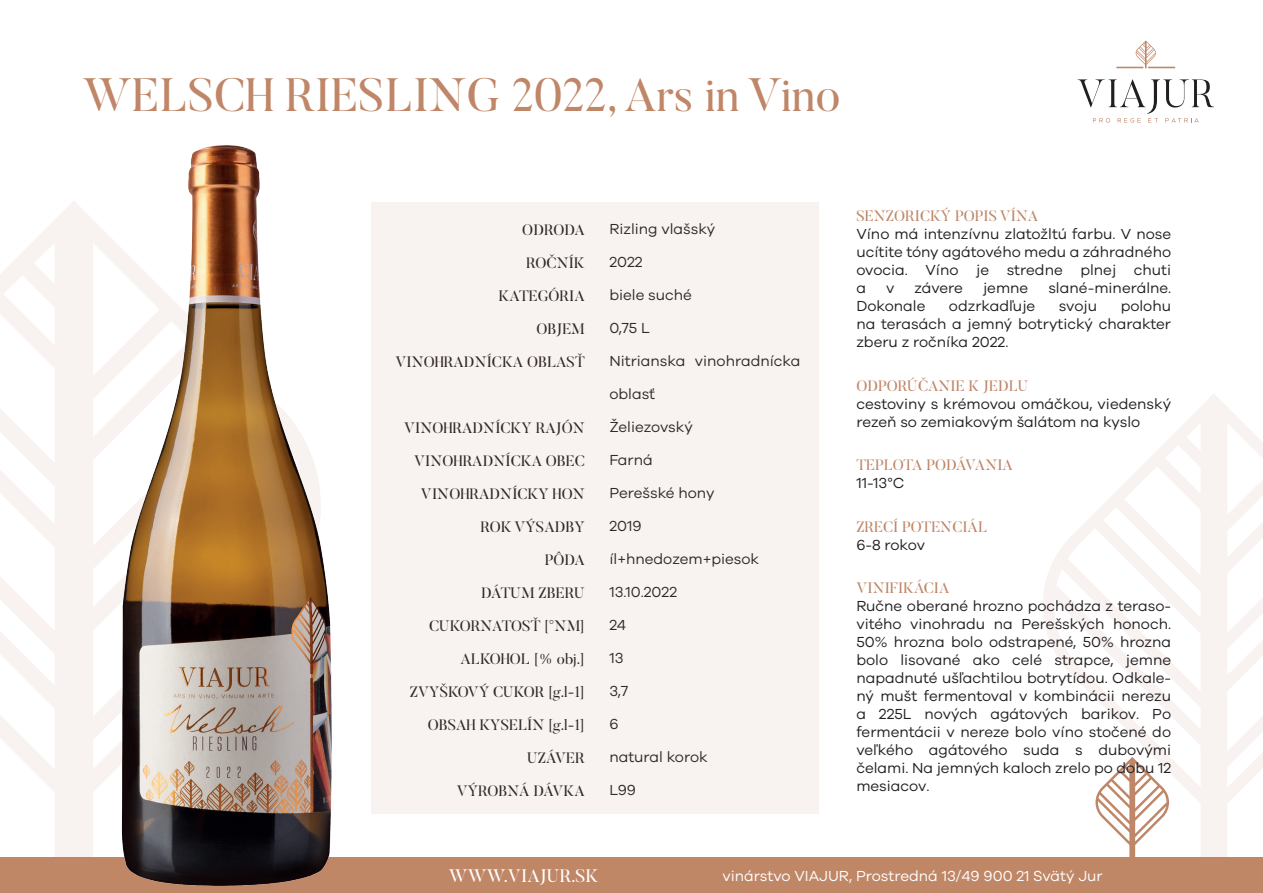
<style>
.page{position:relative;width:1263px;height:893px;background:#fff}
.page>*{position:absolute;margin:0;border:0;box-sizing:border-box;transform-origin:0 0}
.t1{font:46.5px "Butler";color:#bf8667}
.t2{font:18px "Butler";color:#fff}
.t3{font:15px/18px "Galano Grotesque";color:#231f20;text-align:justify}
.t4{font:15px/33px "Butler";color:#231f20;text-align:right}
.t5{font:15px "Butler";color:#bf8666}
.t6{font:15px "Galano Grotesque";color:#fff}
</style>
<div class="page">
<div style="left:371px;top:202px;width:448px;height:611px;background:#f8f3f0"></div>
<svg style="left:0;top:201px;width:118px;height:657px"></svg>
<svg style="left:1043px;top:394px;width:220px;height:464px"></svg>
<div style="left:0;top:858px;width:1263px;height:35px;background:#c08767"></div>
<svg style="left:1116px;top:40px;width:59px;height:28px"></svg>
<svg style="left:1078px;top:79px;width:136px;height:44px"></svg>
<svg style="left:1095px;top:757px;width:74px;height:101px"></svg>
<img style="left:118px;top:146px;width:219px;height:740px">
<h1 class="t1" style="left:83px;top:66px;width:759px">WELSCH RIESLING 2022, Ars in Vino</h1>
<p class="t4" style="left:522px;top:213px;width:64px">ODRODA</p>
<p class="t4" style="left:526px;top:246px;width:60px">ROČNÍK</p>
<p class="t4" style="left:498px;top:279px;width:88px">KATEGÓRIA</p>
<p class="t4" style="left:536px;top:312px;width:50px">OBJEM</p>
<p class="t4" style="left:395px;top:345px;width:191px">VINOHRADNÍCKA OBLASŤ</p>
<p class="t4" style="left:404px;top:411px;width:182px">VINOHRADNÍCKY RAJÓN</p>
<p class="t4" style="left:414px;top:444px;width:172px">VINOHRADNÍCKA OBEC</p>
<p class="t4" style="left:421px;top:477px;width:165px">VINOHRADNÍCKY HON</p>
<p class="t4" style="left:480px;top:510px;width:106px">ROK VÝSADBY</p>
<p class="t4" style="left:545px;top:543px;width:42px">PÔDA</p>
<p class="t4" style="left:481px;top:576px;width:105px">DÁTUM ZBERU</p>
<p class="t4" style="left:429px;top:609px;width:157px">CUKORNATOSŤ [°NM]</p>
<p class="t4" style="left:460px;top:642px;width:126px">ALKOHOL [% obj.]</p>
<p class="t4" style="left:410px;top:675px;width:176px">ZVYŠKOVÝ CUKOR [g.l-1]<br>OBSAH KYSELÍN [g.l-1]</p>
<p class="t4" style="left:527px;top:741px;width:59px">UZÁVER</p>
<p class="t4" style="left:457px;top:774px;width:130px">VÝROBNÁ DÁVKA</p>
<p class="t3" style="left:609px;top:220px;width:107px">Rizling vlašský</p>
<p class="t3" style="left:609px;top:253px;width:35px">2022</p>
<p class="t3" style="left:609px;top:286px;width:84px">biele suché</p>
<p class="t3" style="left:609px;top:319px;width:42px">0,75 L</p>
<p class="t3" style="left:609px;top:352px;width:193px">Nitrianska vinohradnícka</p>
<p class="t3" style="left:609px;top:377px;width:85px;line-height:33px">oblasť<br>Želiezovský</p>
<p class="t3" style="left:609px;top:451px;width:45px">Farná</p>
<p class="t3" style="left:609px;top:484px;width:107px">Perešské hony</p>
<p class="t3" style="left:609px;top:517px;width:34px">2019</p>
<p class="t3" style="left:609px;top:550px;width:151px">íl+hnedozem+piesok</p>
<p class="t3" style="left:609px;top:583px;width:69px">13.10.2022</p>
<p class="t3" style="left:609px;top:616px;width:18px">24</p>
<p class="t3" style="left:609px;top:649px;width:16px">13</p>
<p class="t3" style="left:609px;top:682px;width:20px">3,7</p>
<p class="t3" style="left:609px;top:715px;width:11px">6</p>
<p class="t3" style="left:609px;top:748px;width:100px">natural korok</p>
<p class="t3" style="left:609px;top:781px;width:28px">L99</p>
<p class="t5" style="left:856px;top:207px;width:183px">SENZORICKÝ POPIS VÍNA</p>
<p class="t3" style="left:856px;top:225px;width:316px">Víno má intenzívnu zlatožltú farbu. V nose ucítite tóny agátového medu a záhradného ovocia. Víno je stredne plnej chuti a</p>
<p class="t3" style="left:886px;top:279px;width:10px">v</p>
<p class="t3" style="left:914px;top:279px;width:50px">závere</p>
<p class="t3" style="left:983px;top:279px;width:47px">jemne</p>
<p class="t3" style="left:1048px;top:279px;width:124px">slané-minerálne.</p>
<p class="t3" style="left:856px;top:297px;width:71px">Dokonale</p>
<p class="t3" style="left:949px;top:297px;width:88px">odzrkadľuje</p>
<p class="t3" style="left:1059px;top:297px;width:40px">svoju</p>
<p class="t3" style="left:856px;top:297px;width:316px;text-indent:264px">polohu na terasách a jemný botrytický charakter zberu z ročníka 2022.</p>
<p class="t5" style="left:856px;top:376px;width:174px">ODPORÚČANIE K JEDLU</p>
<p class="t3" style="left:856px;top:394px;width:316px">cestoviny s krémovou omáčkou, viedenský rezeň so zemiakovým šalátom na kyslo</p>
<p class="t5" style="left:856px;top:456px;width:158px">TEPLOTA PODÁVANIA</p>
<p class="t3" style="left:856px;top:474px;width:50px">11-13°C</p>
<p class="t5" style="left:856px;top:517px;width:132px">ZRECÍ POTENCIÁL</p>
<p class="t3" style="left:856px;top:535px;width:70px">6-8 rokov</p>
<p class="t5" style="left:856px;top:579px;width:95px">VINIFIKÁCIA</p>
<p class="t3" style="left:856px;top:597px;width:316px">Ručne oberané hrozno pochádza z teraso&shy;vitého vinohradu na Perešských honoch.<br>50% hrozna bolo odstrapené, 50% hrozna bolo lisované ako celé strapce, jemne napadnuté ušľachtilou botrytídou. Odkale&shy;ný mušt fermentoval v kombinácii nerezu a 225L nových agátových barikov. Po fermentácii v nereze bolo víno stočené do veľkého agátového suda s dubovými čelami. Na jemných kaloch zrelo po dobu 12 mesiacov.</p>
<p class="t2" style="left:449px;top:864px;width:151px">WWW.VIAJUR.SK</p>
<p class="t6" style="left:722px;top:867px;width:382px">vinárstvo VIAJUR, Prostredná 13/49 900 21 Svätý Jur</p>
</div>
